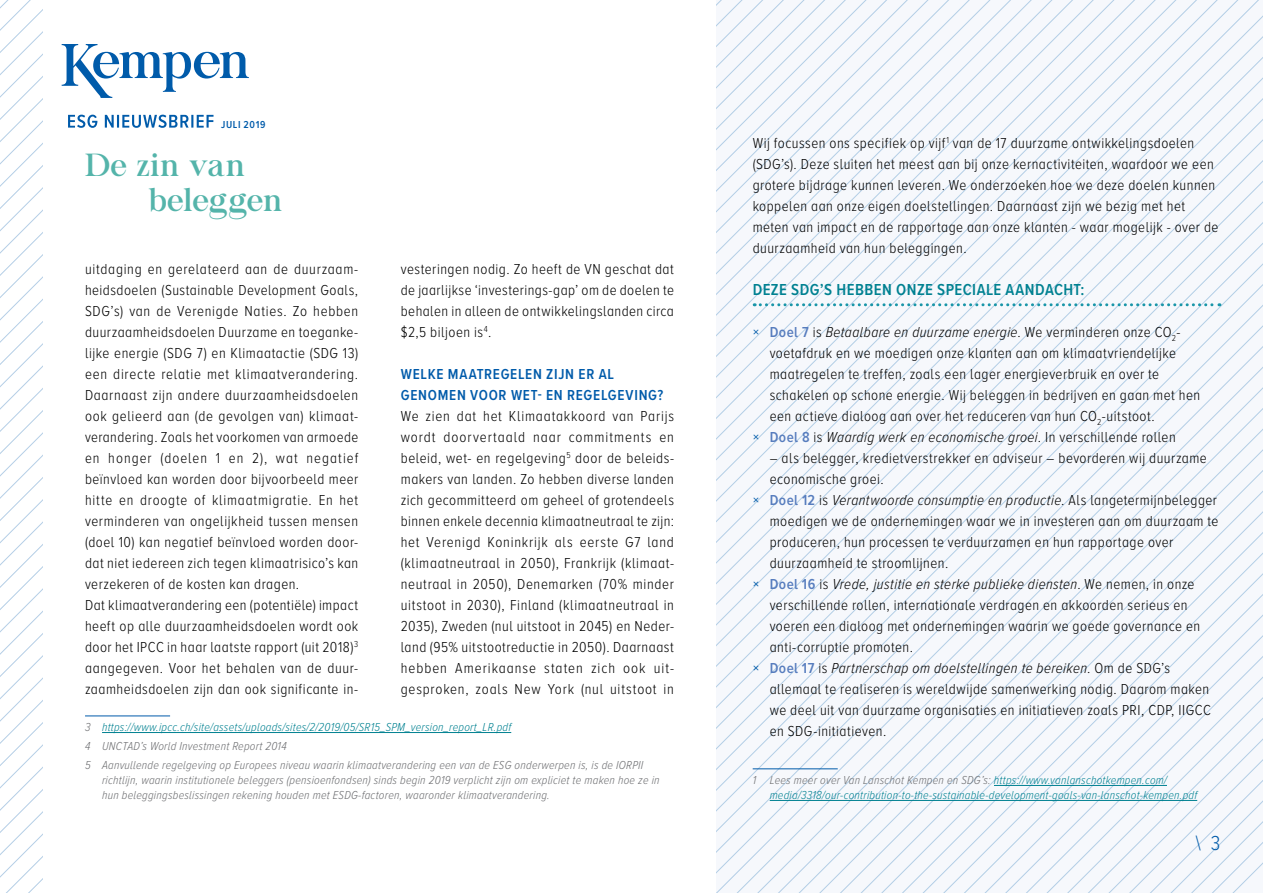
<style>
.page{position:relative;width:1263px;height:893px;background:#fff}
.page>*{position:absolute;margin:0;border:0;box-sizing:border-box;transform-origin:0 0}
.t1{font:31.5px/34.5px "Kempen Chapaza";letter-spacing:.015em;color:#54b4aa}
.t2{font:300 21px "Proxima Nova A Cond";color:#005baa}
.t3{font:600 16.5px "Proxima Nova A Cond";letter-spacing:.03em;color:#008191}
.t4{font:300 15px/21px "Proxima Nova A Cond";letter-spacing:.03em;color:#000}
.t5{font:italic 300 15px "Proxima Nova A Cond";letter-spacing:.025em;color:#000}
.t6{font:600 15px/21px "Proxima Nova A Cond";letter-spacing:.05em;color:#005baa}
.t7{font:italic 300 12px/19.2px "Proxima Nova A Cond";letter-spacing:.02em;color:#6d6e71}
.t8{font:italic 300 12px/15px "Proxima Nova A Cond";letter-spacing:.02em;color:#008191}
.t9{font:600 10.5px "Proxima Nova A Cond";letter-spacing:.06em;color:#005baa}
.s1{color:#008191}
.s2{font-weight:400;font-style:normal;color:#005baa}
.s3{font-weight:600;font-style:normal;color:#577dbe}
.s4{font-style:normal}
.s5{color:#6d6e71}
</style>
<div class="page">
<svg style="left:0;top:0;width:43px;height:893px"></svg>
<svg style="left:716px;top:0;width:547px;height:893px"></svg>
<hr style="left:85px;top:716px;width:85px;height:1px;background:#005baa">
<hr style="left:102px;top:732px;width:409px;height:1px;background:#008191">
<svg style="left:754px;top:303px;width:466px;height:3px"></svg>
<hr style="left:753px;top:769px;width:85px;height:1px;background:#005baa">
<hr style="left:994px;top:785px;width:173px;height:1px;background:#008191">
<hr style="left:770px;top:800px;width:427px;height:1px;background:#008191">
<svg style="left:62px;top:44px;width:187px;height:54px"></svg>
<svg style="left:68px;top:115px;width:145px;height:13px"></svg>
<p class="t9" style="left:221px;top:116px;width:46px">JULI 2019</p>
<h1 class="t1" style="left:149px;top:151px;width:135px;text-indent:-64px">De zin van beleggen</h1>
<p class="t4" style="left:401px;top:258px;width:275px;text-align:justify">vesteringen nodig. Zo heeft de VN geschat dat de jaarlijkse ‘investerings-gap’ om de doelen te behalen in alleen de ontwikkelingslanden circa $2,5 biljoen is<sup>4</sup>.</p>
<p class="t6" style="left:401px;top:363px;width:264px">WELKE MAATREGELEN ZIJN ER AL<br>GENOMEN VOOR WET- EN REGELGEVING?</p>
<p class="t4" style="left:401px;top:405px;width:275px;text-align:justify">We zien dat het Klimaatakkoord van Parijs wordt doorvertaald naar commitments en beleid, wet- en regelgeving<sup>5</sup> door de beleids&shy;makers van landen. Zo hebben diverse landen zich gecommitteerd om geheel of grotendeels binnen enkele decennia klimaatneutraal te zijn: het Verenigd Koninkrijk als eerste G7 land (klimaatneutraal in 2050), Frankrijk (klimaat&shy;neutraal in 2050), Denemarken (70% minder uitstoot in 2030), Finland (klimaatneutraal in 2035), Zweden (nul uitstoot in 2045) en Neder&shy;land (95% uitstootreductie in 2050). Daarnaast hebben Amerikaanse staten zich ook uit&shy;gesproken, zoals New York (nul uitstoot in</p>
<p class="t4" style="left:85px;top:258px;width:275px">uitdaging en gerelateerd aan de duurzaam&shy;heidsdoelen (Sustainable Development Goals, SDG’s) van de Verenigde Naties. Zo hebben duurzaamheidsdoelen Duurzame en toeganke&shy;lijke energie (SDG 7) en Klimaatactie (SDG 13) een directe relatie met klimaatverandering.<br>Daarnaast zijn andere duurzaamheidsdoelen ook gelieerd aan (de gevolgen van) klimaat&shy;verandering. Zoals het voorkomen van armoede en honger (doelen 1 en 2), wat negatief beïnvloed kan worden door bijvoorbeeld meer hitte en droogte of klimaatmigratie. En het verminderen van ongelijkheid tussen mensen (doel 10) kan negatief beïnvloed worden door&shy;dat niet iedereen zich tegen klimaatrisico’s kan verzekeren of de kosten kan dragen.<br>Dat klimaatverandering een (potentiële) impact heeft op alle duurzaamheidsdoelen wordt ook door het IPCC in haar laatste rapport (uit 2018)<sup>3 </sup>aangegeven. Voor het behalen van de duur&shy;zaamheidsdoelen zijn dan ook significante in-</p>
<p class="t7" style="left:85px;top:717px;width:560px">3 <span class="s1">https://www.ipcc.ch/site/assets/uploads/sites/2/2019/05/SR15_SPM_version_report_LR.pdf<br></span>4 UNCTAD’s World Investment Report 2014<br>5 Aanvullende regelgeving op Europees niveau waarin klimaatverandering een van de ESG onderwerpen is, is de IORPII</p>
<p class="t7" style="left:102px;top:772px;width:559px;line-height:15px">richtlijn, waarin institutionele beleggers (pensioenfondsen) sinds begin 2019 verplicht zijn om expliciet te maken hoe ze in hun beleggingsbeslissingen rekening houden met ESDG-factoren, waaronder klimaatverandering.</p>
<p class="t4" style="left:753px;top:132px;width:467px">Wij focussen ons specifiek op vijf<sup>1</sup> van de 17 duurzame ontwikkelingsdoelen (SDG’s). Deze sluiten het meest aan bij onze kernactiviteiten, waardoor we een grotere bijdrage kunnen leveren. We onderzoeken hoe we deze doelen kunnen koppelen aan onze eigen doelstellingen. Daarnaast zijn we bezig met het meten van impact en de rapportage aan onze klanten - waar mogelijk - over de duurzaamheid van hun beleggingen.</p>
<p class="t3" style="left:753px;top:277px;width:333px">DEZE SDG’S HEBBEN ONZE SPECIALE AANDACHT:</p>
<p class="t5" style="left:753px;top:321px;width:429px"><span class="s2">×</span> <span class="s3">Doel 7</span> <span class="s4">is</span> Betaalbare en duurzame energie<span class="s4">. We verminderen onze CO</span><sub>2</sub><span class="s4">-</span></p>
<p class="t4" style="left:770px;top:342px;width:408px">voetafdruk en we moedigen onze klanten aan om klimaatvriendelijke</p>
<p class="t4" style="left:770px;top:363px;width:391px">maatregelen te treffen, zoals een lager energieverbruik en over te</p>
<p class="t4" style="left:770px;top:384px;width:432px">schakelen op schone energie. Wij beleggen in bedrijven en gaan met hen</p>
<p class="t4" style="left:770px;top:405px;width:386px">een actieve dialoog aan over het reduceren van hun CO<sub>2</sub>-uitstoot.</p>
<p class="t5" style="left:753px;top:426px;width:425px"><span class="s2">×</span> <span class="s3">Doel 8</span> <span class="s4">is</span> Waardig werk en economische groei<span class="s4">. In verschillende rollen</span></p>
<p class="t4" style="left:770px;top:447px;width:439px">– als belegger, kredietverstrekker en adviseur – bevorderen wij duurzame</p>
<p class="t4" style="left:770px;top:468px;width:115px">economische groei.</p>
<p class="t5" style="left:753px;top:489px;width:466px"><span class="s2">×</span> <span class="s3">Doel 12</span> <span class="s4">is</span> Verantwoorde consumptie en productie<span class="s4">. Als langetermijnbelegger</span></p>
<p class="t4" style="left:770px;top:510px;width:450px">moedigen we de ondernemingen waar we in investeren aan om duurzaam te</p>
<p class="t4" style="left:770px;top:531px;width:405px">produceren, hun processen te verduurzamen en hun rapportage over</p>
<p class="t4" style="left:770px;top:552px;width:180px">duurzaamheid te stroomlijnen.</p>
<p class="t5" style="left:753px;top:573px;width:443px"><span class="s2">×</span> <span class="s3">Doel 16</span> <span class="s4">is</span> Vrede, justitie en sterke publieke diensten<span class="s4">. We nemen, in onze</span></p>
<p class="t4" style="left:770px;top:594px;width:419px">verschillende rollen, internationale verdragen en akkoorden serieus en</p>
<p class="t4" style="left:770px;top:615px;width:432px">voeren een dialoog met ondernemingen waarin we goede governance en</p>
<p class="t4" style="left:770px;top:636px;width:145px">anti-corruptie promoten.</p>
<p class="t5" style="left:753px;top:657px;width:419px"><span class="s2">×</span> <span class="s3">Doel 17</span> <span class="s4">is</span> Partnerschap om doelstellingen te bereiken<span class="s4">. Om de SDG’s</span></p>
<p class="t4" style="left:770px;top:678px;width:441px">allemaal te realiseren is wereldwijde samenwerking nodig. Daarom maken</p>
<p class="t4" style="left:770px;top:699px;width:443px">we deel uit van duurzame organisaties en initiatieven zoals PRI, CDP, IIGCC</p>
<p class="t4" style="left:770px;top:720px;width:118px">en SDG-initiatieven.</p>
<p class="t8" style="left:770px;top:772px;width:429px;text-indent:-17px"><span class="s5">1 Lees meer over Van Lanschot Kempen en SDG’s:</span> https://www.vanlanschotkempen.com/ media/3318/our-contribution-to-the-sustainable-development-goals-van-lanschot-kempen.pdf</p>
<h2 class="t2" style="left:1196px;top:828px;width:26px">\ 3</h2>
</div>
